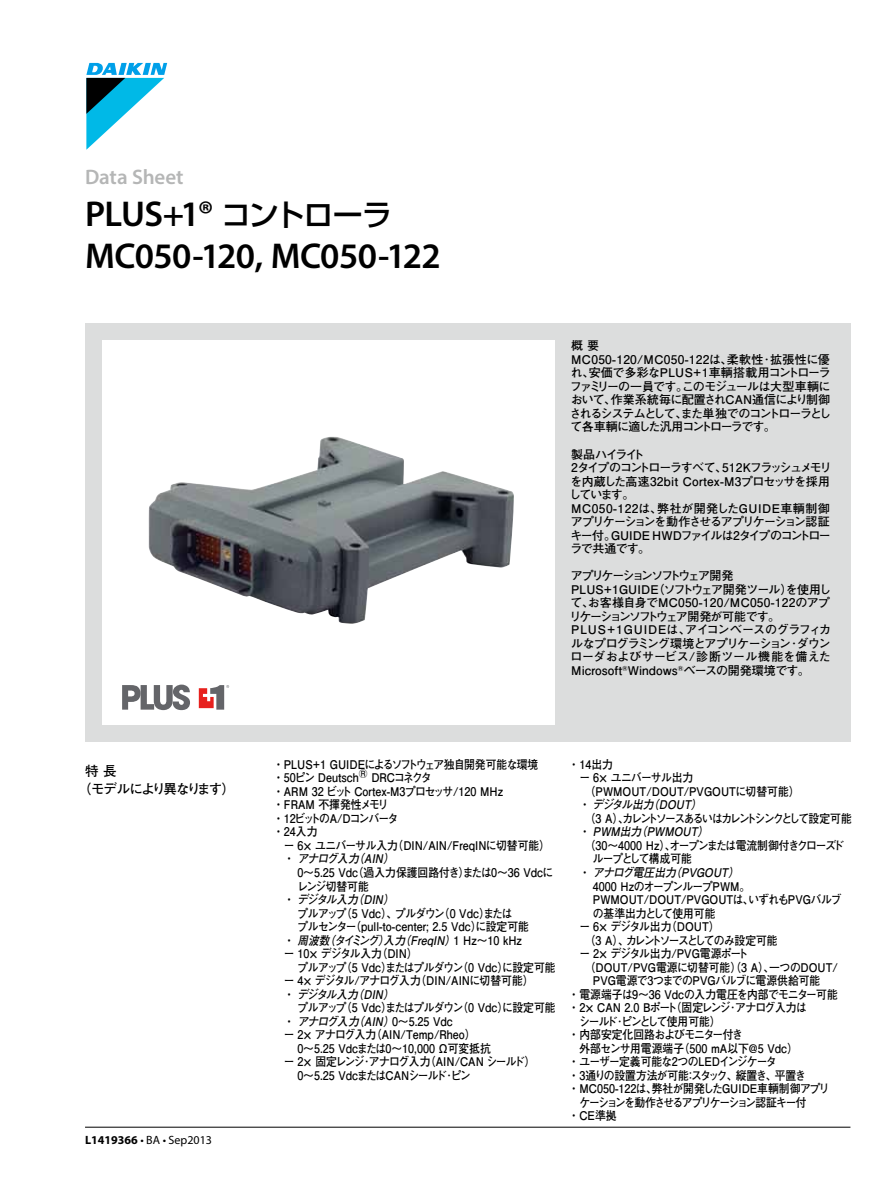
<style>
.page{position:relative;width:893px;height:1191px;background:#fff}
.page>*{position:absolute;margin:0;border:0;box-sizing:border-box;transform-origin:0 0}
.t1{font:600 36px/42px "Myriad Pro";letter-spacing:-.015em;color:#000}
.t2{font:600 21px "Myriad Pro";letter-spacing:-.005em;color:#b5b6b6}
.t3{font:700 13.5px/18px "Futo Go B101 Pro";letter-spacing:-.12em;color:#000}
.t4{font:700 12px/13.5px "Futo Go B101 Pro";color:#000;scale:.9 1}
.t5{font:700 12px/13.5px "Futo Go B101 Pro";letter-spacing:-.035em;color:#000}
.t6{font:700 12px "Futo Go B101 Pro";letter-spacing:-.035em;color:#000;scale:.9 1}
.t7{font:700 12px/13.5px "Futo Go B101 Pro";letter-spacing:-.065em;color:#000}
.t8{font:italic 700 12px "Futo Go B101 Pro";color:#000;scale:.9 1}
.t9{font:700 12px "Futo Go B101 Pro";letter-spacing:-.065em;color:#000;scale:.9 1}
.t10{font:700 12px "Futo Go B101 Pro";letter-spacing:-.16em;color:#000;scale:.9 1}
.t11{font:700 12px "Futo Go B101 Pro";letter-spacing:-.1em;color:#000;scale:.9 1}
.t12{font:700 12px "Futo Go B101 Pro";letter-spacing:-.005em;color:#000;scale:.9 1}
.t13{font:700 12px "Futo Go B101 Pro";letter-spacing:-.135em;color:#000;scale:.9 1}
.t14{font:700 12px "Futo Go B101 Pro";letter-spacing:-.075em;color:#000;scale:.9 1}
.t15{font:700 12px "Futo Go B101 Pro";letter-spacing:-.155em;color:#000;scale:.9 1}
.t16{font:12px "Myriad Pro";color:#000}
.t17{font:700 12px "Futo Go B101 Pro";letter-spacing:-.055em;color:#000;scale:.9 1}
.t18{font:700 12px "Futo Go B101 Pro";letter-spacing:-.01em;color:#000;scale:.9 1}
.t19{font:700 12px "Futo Go B101 Pro";letter-spacing:-.12em;color:#000;scale:.9 1}
.t20{font:700 12px "Futo Go B101 Pro";letter-spacing:-.07em;color:#000;scale:.9 1}
.s1{font-family:"Shin Go Pro";font-weight:500;font-size:30px}
.s2{font-weight:700}
.s3{font-style:italic}
.s4{font-style:normal}
</style>
<div class="page">
<div style="left:85px;top:323px;width:765px;height:419px;background:#dcdddd"></div>
<hr style="left:85px;top:1126px;width:765px;height:1px;background:#000">
<div style="left:102px;top:340px;width:453px;height:385px;background:#fff"></div>
<svg style="left:122px;top:684px;width:68px;height:26px"></svg>
<svg style="left:199px;top:685px;width:30px;height:24px"></svg>
<img style="left:148px;top:437px;width:366px;height:187px">
<svg style="left:86px;top:63px;width:81px;height:87px"></svg>
<h2 class="t2" style="left:85px;top:163px;width:100px">Data Sheet</h2>
<h1 class="t1" style="left:85px;top:192px;width:357px">PLUS+1® <span class="s1">コントローラ<br></span>MC050-120, MC050-122</h1>
<p class="t5" style="left:570px;top:338px;width:263px">概要<br>MC050-120/MC050-122は､柔軟性･拡張性に優れ､安価で多彩なPLUS+1車輌搭載用コントローラファミリーの一員です。このモジュールは大型車輌において、作業系統毎に配置されCAN通信により制御されるシステムとして､また単独でのコントローラとして各車輌に適した汎用コントローラです。</p>
<p class="t7" style="left:570px;top:446px;width:264px">製品ハイライト<br>2タイプのコントローラすべて、512Kフラッシュメモリを内蔵した高速32bit Cortex-M3プロセッサを採用しています。<br>MC050-122は、弊社が開発したGUIDE車輌制御アプリケーションを動作させるアプリケーション認証キー付。GUIDE HWDファイルは2タイプのコントローラで共通です。</p>
<p class="t5" style="left:569px;top:567px;width:264px">アプリケーションソフトウェア開発<br>PLUS+1GUIDE（ソフトウェア開発ツール）を使用して､お客様自身でMC050-120/MC050-122のアプリケーションソフトウェア開発が可能です。<br>PLUS+1GUIDEは､アイコンベースのグラフィカルなプログラミング環境とアプリケーション･ダウンローダおよびサービス/診断ツール機能を備えた<br>Microsoft<sup>®</sup>Windows<sup>®</sup>ベースの開発環境です。</p>
<p class="t3" style="left:78px;top:760px;width:159px;text-indent:7px">特長<br>（モデルにより異なります）</p>
<p class="t16" style="left:85px;top:1132px;width:128px"><span class="s2">L1419366</span> • BA • Sep2013</p>
<p class="t4" style="left:273px;top:756px;width:296px">・ PLUS+1 GUIDEによるソフトウェア独自開発可能な環境・ 50ピン Deutsch® DRCコネクタ<br>・ ARM 32 ビット Cortex-M3プロセッサ/120 MHz<br>・ FRAM 不揮発性メモリ<br>・ 12ビットのA/Dコンバータ<br>・ 24入力</p>
<p class="t4" style="left:284px;top:837px;width:298px">ー 6× ユニバーサル入力（DIN/AIN/FreqINに切替可能）・ <span class="s3">アナログ入力（AIN）</span></p>
<p class="t4" style="left:297px;top:864px;width:286px">0～5.25 Vdc（過入力保護回路付き）または0～36 Vdcに</p>
<p class="t6" style="left:297px;top:876px;width:81px">レンジ切替可能</p>
<p class="t8" style="left:284px;top:890px;width:127px"><span class="s4">・</span> デジタル入力（DIN）</p>
<p class="t9" style="left:297px;top:903px;width:241px">プルアップ（5 Vdc）､プルダウン（0 Vdc）または</p>
<p class="t4" style="left:297px;top:918px;width:259px">プルセンター（pull-to-center; 2.5 Vdc）に設定可能</p>
<p class="t8" style="left:284px;top:930px;width:266px"><span class="s4">・</span> 周波数（タイミング）入力（FreqIN）<span class="s4">1 H z ～ 1 0 k H z</span></p>
<p class="t12" style="left:284px;top:944px;width:151px">ー 10× デジタル入力（DIN）</p>
<p class="t6" style="left:297px;top:957px;width:288px">プルアップ（5 Vdc）またはプルダウン（0 Vdc）に設定可能</p>
<p class="t6" style="left:284px;top:971px;width:279px">ー 4× デジタル/アナログ入力（DIN/AINに切替可能）</p>
<p class="t8" style="left:284px;top:984px;width:127px"><span class="s4">・</span> デジタル入力（DIN）</p>
<p class="t6" style="left:297px;top:998px;width:288px">プルアップ（5 Vdc）またはプルダウン（0 Vdc）に設定可能</p>
<p class="t8" style="left:284px;top:1011px;width:189px"><span class="s4">・</span> アナログ入力（AIN）<span class="s4">0 ～ 5 . 25 Vd c</span></p>
<p class="t4" style="left:284px;top:1026px;width:215px">ー 2× アナログ入力（AIN/Temp/Rheo）</p>
<p class="t4" style="left:297px;top:1039px;width:216px">0～5.25 Vdcまたは0～10,000 Ω可変抵抗</p>
<p class="t9" style="left:284px;top:1052px;width:281px">ー 2× 固定レンジ･アナログ入力（AIN/CAN シールド）</p>
<p class="t14" style="left:297px;top:1065px;width:195px">0～5.25 VdcまたはCANシールド･ピン</p>
<p class="t6" style="left:569px;top:755px;width:51px">・ 14出力</p>
<p class="t6" style="left:579px;top:768px;width:128px">ー 6× ユニバーサル出力</p>
<p class="t4" style="left:585px;top:783px;width:241px">（PWMOUT/DOUT/PVGOUTに切替可能）</p>
<p class="t8" style="left:579px;top:795px;width:141px"><span class="s4">・</span> デジタル出力（DOUT）</p>
<p class="t10" style="left:585px;top:809px;width:298px">（3 A）､カレントソースあるいはカレントシンクとして設定可能</p>
<p class="t8" style="left:579px;top:822px;width:148px"><span class="s4">・</span> PWM出力（PWMOUT）</p>
<p class="t11" style="left:585px;top:836px;width:291px">（30～4000 Hz）､オープンまたは電流制御付きクローズド</p>
<p class="t20" style="left:593px;top:849px;width:112px">ループとして構成可能</p>
<p class="t8" style="left:579px;top:863px;width:182px"><span class="s4">・</span> アナログ電圧出力（PVGOUT）</p>
<p class="t6" style="left:593px;top:876px;width:176px">4000 HzのオープンループPWM。</p>
<p class="t4" style="left:593px;top:891px;width:278px">PWMOUT/DOUT/PVGOUTは、いずれもPVGバルブ</p>
<p class="t12" style="left:593px;top:903px;width:138px">の基準出力として使用可能</p>
<p class="t18" style="left:579px;top:917px;width:158px">ー 6× デジタル出力（DOUT）</p>
<p class="t15" style="left:585px;top:930px;width:216px">（3 A）､カレントソースとしてのみ設定可能</p>
<p class="t6" style="left:579px;top:944px;width:190px">ー 2× デジタル出力/PVG電源ポート</p>
<p class="t4" style="left:585px;top:958px;width:283px">（DOUT/PVG電源に切替可能）（3 A）､一つのDOUT/</p>
<p class="t4" style="left:593px;top:972px;width:254px">PVG電源で3つまでのPVGバルブに電源供給可能</p>
<p class="t6" style="left:569px;top:984px;width:301px">・ 電源端子は9～36 Vdcの入力電圧を内部でモニター可能</p>
<p class="t6" style="left:569px;top:998px;width:266px">・ 2× CAN 2.0 Bポート（固定レンジ･アナログ入力は</p>
<p class="t19" style="left:579px;top:1011px;width:159px">シールド･ピンとして使用可能）</p>
<p class="t17" style="left:569px;top:1025px;width:195px">・ 内部安定化回路およびモニター付き</p>
<p class="t4" style="left:579px;top:1039px;width:245px">外部センサ用電源端子（500 mA以下@5 Vdc）</p>
<p class="t9" style="left:569px;top:1052px;width:233px">・ ユーザー定義可能な2つのLEDインジケータ</p>
<p class="t6" style="left:569px;top:1065px;width:265px">・ 3通りの設置方法が可能：スタック､縦置き､平置き</p>
<p class="t4" style="left:569px;top:1080px;width:292px">・ MC050-122は、弊社が開発したGUIDE車輌制御アプリ</p>
<p class="t13" style="left:579px;top:1092px;width:254px">ケーションを動作させるアプリケーション認証キー付</p>
<p class="t6" style="left:569px;top:1106px;width:55px">・ CE準拠</p>
</div>
